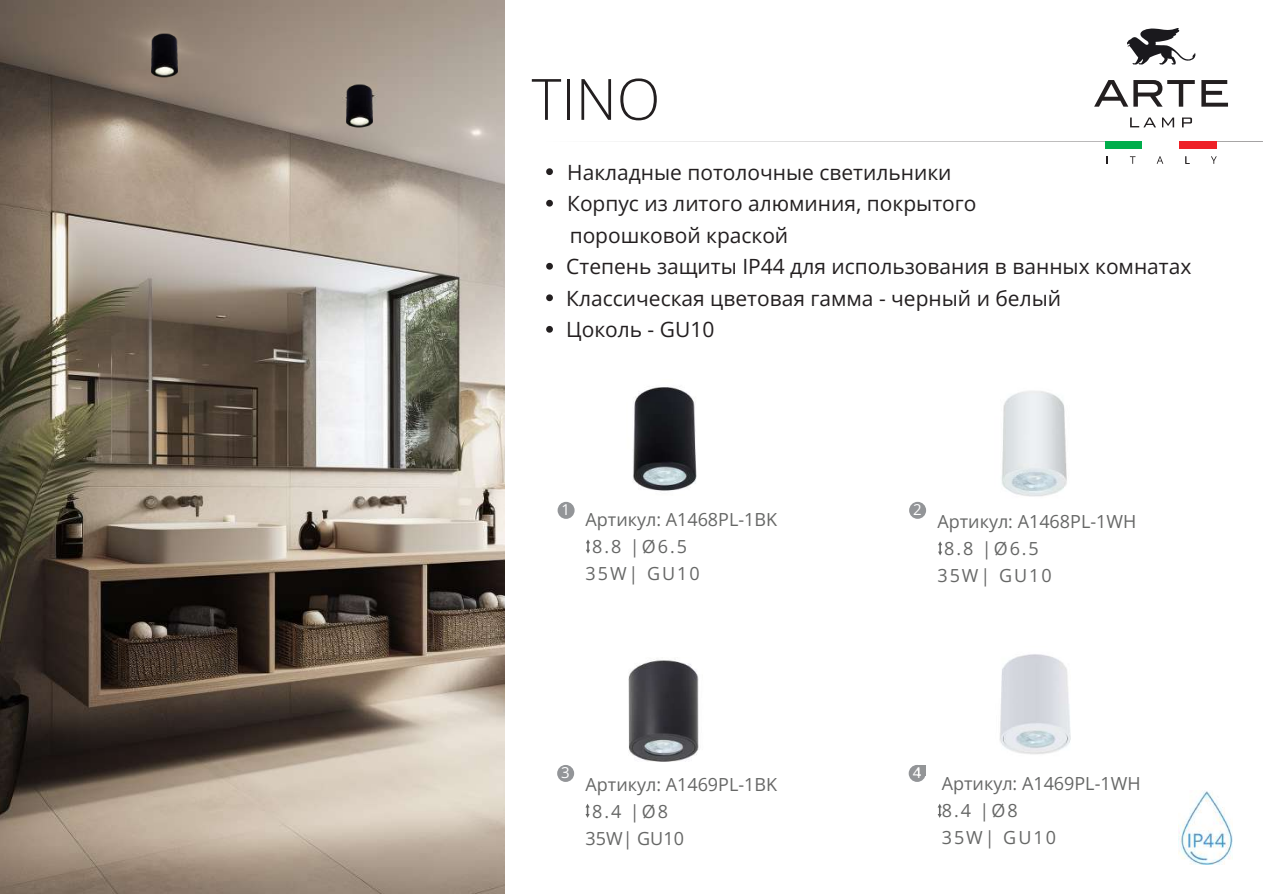
<style>
.page{position:relative;width:1263px;height:894px;background:#fff}
.page>*{position:absolute;margin:0;border:0;box-sizing:border-box;transform-origin:0 0}
.t1{font:300 57px "Open Sans";color:#231f20}
.t2{font:21px/31.5px "Open Sans";color:#231f20}
.t3{font:18px/27px "Open Sans";color:#666766}
.t4{font:15px "Open Sans";color:#fff}
</style>
<div class="page">
<div style="left:558px;top:501px;width:17px;height:17px;background:#939598;border-radius:50%"></div>
<div style="left:909px;top:501px;width:17px;height:17px;background:#939598;border-radius:50%"></div>
<svg style="left:1127px;top:28px;width:68px;height:36px"></svg>
<hr style="left:533px;top:141px;width:730px;height:1px;background:#231f20">
<div style="left:1106px;top:141px;width:37px;height:7px;background:#00ad4b"></div>
<div style="left:1143px;top:141px;width:36px;height:7px;background:#fff"></div>
<div style="left:1179px;top:141px;width:37px;height:7px;background:#ee2127"></div>
<svg style="left:1130px;top:156px;width:5px;height:8px"></svg>
<svg style="left:1157px;top:156px;width:6px;height:8px"></svg>
<svg style="left:1185px;top:156px;width:4px;height:8px"></svg>
<svg style="left:1211px;top:156px;width:6px;height:8px"></svg>
<svg style="left:1094px;top:80px;width:101px;height:27px"></svg>
<svg style="left:1201px;top:80px;width:27px;height:27px"></svg>
<svg style="left:1130px;top:117px;width:26px;height:10px"></svg>
<svg style="left:1162px;top:117px;width:12px;height:10px"></svg>
<svg style="left:1182px;top:117px;width:10px;height:10px"></svg>
<svg style="left:586px;top:539px;width:4px;height:14px"></svg>
<svg style="left:546px;top:168px;width:7px;height:7px"></svg>
<svg style="left:546px;top:200px;width:7px;height:6px"></svg>
<svg style="left:546px;top:263px;width:7px;height:6px"></svg>
<svg style="left:546px;top:294px;width:7px;height:7px"></svg>
<svg style="left:546px;top:326px;width:7px;height:6px"></svg>
<svg style="left:938px;top:541px;width:4px;height:14px"></svg>
<div style="left:557px;top:764px;width:17px;height:17px;background:#939598;border-radius:50%"></div>
<div style="left:909px;top:764px;width:17px;height:17px;background:#939598;border-radius:50%"></div>
<div style="left:918px;top:764px;width:7px;height:11px;background:#939597"></div>
<svg style="left:918px;top:768px;width:2px;height:7px"></svg>
<svg style="left:585px;top:804px;width:5px;height:13px"></svg>
<svg style="left:938px;top:804px;width:4px;height:13px"></svg>
<img style="left:633px;top:386px;width:64px;height:105px">
<img style="left:1001px;top:391px;width:66px;height:106px">
<img style="left:999px;top:654px;width:72px;height:100px">
<img style="left:628px;top:660px;width:71px;height:102px">
<img style="left:0;top:0;width:504px;height:893px">
<img style="left:330px;top:78px;width:59px;height:58px">
<img style="left:135px;top:28px;width:59px;height:58px">
<img style="left:1179px;top:791px;width:54px;height:73px">
<h1 class="t1" style="left:531px;top:59px;width:130px">TINO</h1>
<p class="t2" style="left:566px;top:156px;width:627px">Накладные потолочные светильники<br>Корпус из литого алюминия, покрытого<br>порошковой краской<br>Степень защиты IP44 для использования в ванных комнатах Классическая цветовая гамма - черный и белый<br>Цоколь - GU10</p>
<p class="t4" style="left:562px;top:498px;width:10px">1</p>
<p class="t4" style="left:913px;top:498px;width:10px">2</p>
<p class="t3" style="left:585px;top:505px;width:193px">Артикул: A1468PL-1BK</p>
<p class="t3" style="left:592px;top:532px;width:96px">8.8 |Ø6.5</p>
<p class="t3" style="left:585px;top:559px;width:116px">35W| GU10</p>
<p class="t3" style="left:937px;top:507px;width:200px">Артикул: A1468PL-1WH</p>
<p class="t3" style="left:944px;top:534px;width:96px">8.8 |Ø6.5</p>
<p class="t3" style="left:937px;top:561px;width:116px">35W| GU10</p>
<p class="t4" style="left:561px;top:761px;width:10px">3</p>
<p class="t4" style="left:913px;top:761px;width:10px">4</p>
<p class="t3" style="left:585px;top:769px;width:193px">Артикул: A1469PL-1BK</p>
<p class="t3" style="left:592px;top:796px;width:77px">8.4 |Ø8</p>
<p class="t3" style="left:585px;top:823px;width:100px">35W| GU10</p>
<p class="t3" style="left:942px;top:769px;width:200px">Артикул: A1469PL-1WH<br>8.4 |Ø8<br>35W| GU10</p>
</div>
